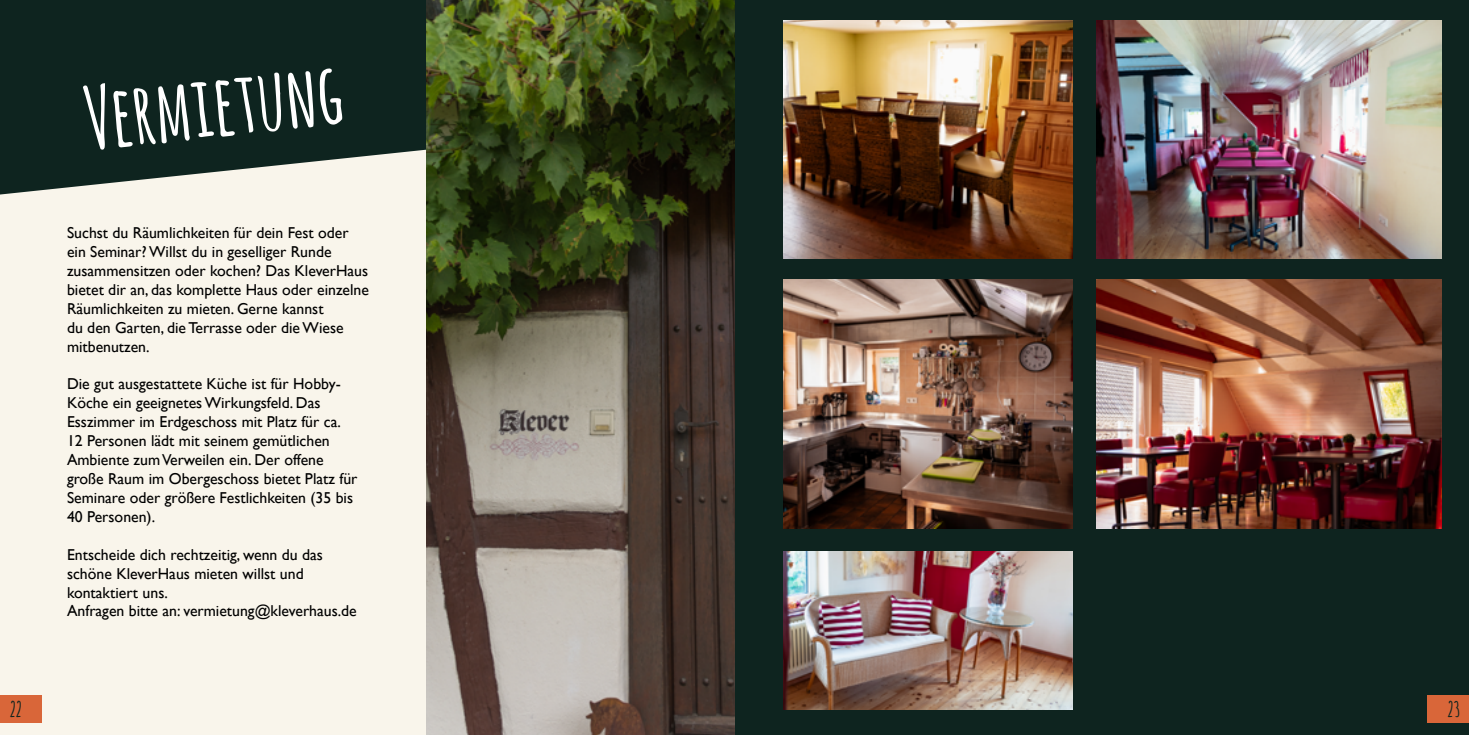
<style>
.page{position:relative;width:1469px;height:735px;background:#fff}
.page>*{position:absolute;margin:0;border:0;box-sizing:border-box;transform-origin:0 0}
.t1{font:700 84px "Amatic SC";color:#fff}
.t2{font:700 21px "Amatic SC";color:#0e241f}
.t3{font:15.75px/18.9px "Gill Sans";color:#000}
</style>
<div class="page">
<div style="left:0;top:194px;width:427px;height:540px;background:#f9f5eb"></div>
<svg style="left:0;top:0;width:427px;height:194px;background:#283b35"></svg>
<div style="left:734px;top:0;width:734px;height:734px;background:#0e241f"></div>
<img style="left:427px;top:0;width:307px;height:734px">
<img style="left:783px;top:20px;width:289px;height:239px">
<img style="left:783px;top:280px;width:289px;height:248px">
<img style="left:1096px;top:20px;width:345px;height:239px">
<div style="left:1427px;top:694px;width:41px;height:28px;background:#d96639"></div>
<div style="left:0;top:694px;width:42px;height:28px;background:#d96639"></div>
<img style="left:1096px;top:280px;width:345px;height:248px">
<img style="left:783px;top:551px;width:289px;height:157px">
<h1 class="t1" style="left:78px;top:59px;width:262px;rotate:-6deg">Vermietung</h1>
<p class="t3" style="left:67px;top:223px;width:303px">Suchst du Räumlichkeiten für dein Fest oder ein Seminar? Willst du in geselliger Runde zusammensitzen oder kochen? Das KleverHaus bietet dir an, das komplette Haus oder einzelne Räumlichkeiten zu mieten. Gerne kannst<br>du den Garten, die Terrasse oder die Wiese mitbenutzen.</p>
<p class="t3" style="left:67px;top:374px;width:292px">Die gut ausgestattete Küche ist für Hobby-Köche ein geeignetes Wirkungsfeld. Das Esszimmer im Erdgeschoss mit Platz für ca.<br>12 Personen lädt mit seinem gemütlichen Ambiente zum Verweilen ein. Der offene große Raum im Obergeschoss bietet Platz für Seminare oder größere Festlichkeiten (35 bis 40 Personen).</p>
<p class="t3" style="left:67px;top:544px;width:291px">Entscheide dich rechtzeitig, wenn du das schöne KleverHaus mieten willst und kontaktiert uns.<br>Anfragen bitte an: vermietung@kleverhaus.de</p>
<h2 class="t2" style="left:10px;top:693px;width:13px">22</h2>
<h2 class="t2" style="left:1447px;top:693px;width:14px">23</h2>
</div>
